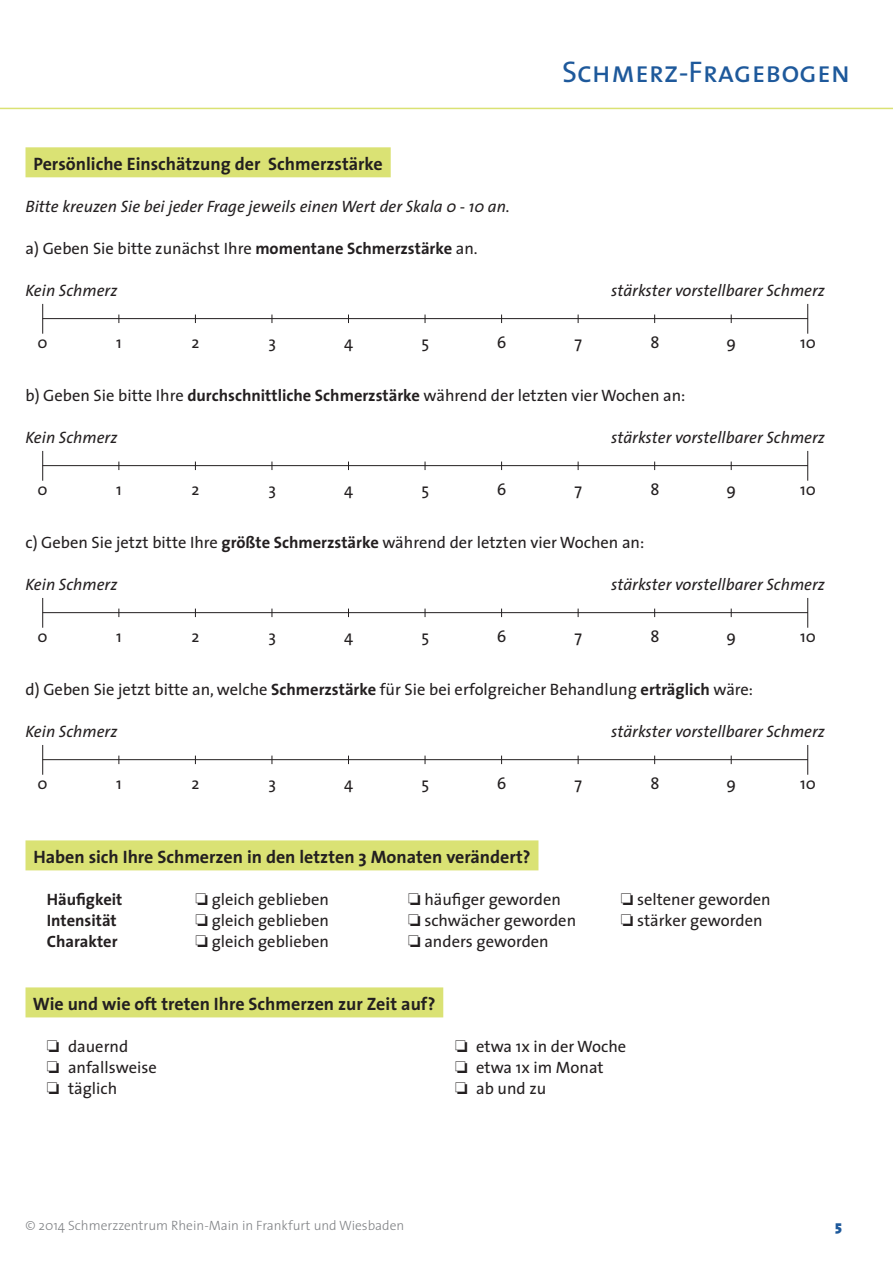
<style>
.page{position:relative;width:893px;height:1263px;background:#fff}
.page>*{position:absolute;margin:0;border:0;box-sizing:border-box;transform-origin:0 0}
.t1{font:30px "The Sans Caps";color:#1e599b}
.t2{font:700 18px "The Sans";color:#231f20}
.t3{font:16.5px/21px "The Sans";color:#231f20}
.t4{font:italic 16.5px "The Sans";color:#231f20}
.t5{font:700 16.5px "The Sans";color:#231f20}
.t6{font:900 15px "The Sans";color:#1e599b}
.t7{font:300 13.5px "The Sans";color:#808285}
.s1{font-weight:700}
</style>
<div class="page">
<hr style="left:0;top:108px;width:893px;height:1px;background:#dae274">
<div style="left:26px;top:147px;width:365px;height:30px;background:#dae274"></div>
<div style="left:26px;top:840px;width:512px;height:30px;background:#dae274"></div>
<div style="left:26px;top:987px;width:417px;height:30px;background:#dae274"></div>
<hr style="left:43px;top:318px;width:765px;height:1px;background:#231f20">
<hr style="left:42px;top:304px;width:1px;height:30px;background:#231f20">
<hr style="left:807px;top:304px;width:1px;height:30px;background:#231f20">
<hr style="left:43px;top:465px;width:765px;height:1px;background:#231f20">
<hr style="left:42px;top:451px;width:1px;height:30px;background:#231f20">
<hr style="left:807px;top:451px;width:1px;height:30px;background:#231f20">
<hr style="left:43px;top:612px;width:765px;height:1px;background:#231f20">
<hr style="left:42px;top:598px;width:1px;height:30px;background:#231f20">
<hr style="left:807px;top:598px;width:1px;height:30px;background:#231f20">
<hr style="left:43px;top:759px;width:765px;height:1px;background:#231f20">
<hr style="left:42px;top:745px;width:1px;height:30px;background:#231f20">
<hr style="left:807px;top:745px;width:1px;height:30px;background:#231f20">
<p class="t2" style="left:33px;top:149px;width:351px">Persönliche Einschätzung der Schmerzstärke</p>
<p class="t4" style="left:26px;top:193px;width:486px">Bitte kreuzen Sie bei jeder Frage jeweils einen Wert der Skala 0 - 10 an.</p>
<p class="t3" style="left:26px;top:237px;width:454px">a) Geben Sie bitte zunächst Ihre <span class="s1">momentane Schmerzstärke</span> an.</p>
<h1 class="t1" style="left:562px;top:47px;width:290px">Schmerz-Fragebogen</h1>
<p class="t4" style="left:26px;top:276px;width:93px">Kein Schmerz</p>
<p class="t4" style="left:611px;top:276px;width:215px">stärkster vorstellbarer Schmerz</p>
<p class="t3" style="left:37px;top:331px;width:12px">0</p>
<p class="t3" style="left:116px;top:331px;width:7px">1</p>
<p class="t3" style="left:192px;top:331px;width:9px">2</p>
<p class="t3" style="left:268px;top:331px;width:9px">3</p>
<p class="t3" style="left:344px;top:331px;width:10px">4</p>
<p class="t3" style="left:421px;top:331px;width:9px">5</p>
<p class="t3" style="left:497px;top:331px;width:11px">6</p>
<p class="t3" style="left:574px;top:331px;width:9px">7</p>
<p class="t3" style="left:650px;top:331px;width:11px">8</p>
<p class="t3" style="left:727px;top:331px;width:11px">9</p>
<p class="t3" style="left:800px;top:331px;width:17px">10</p>
<p class="t3" style="left:26px;top:384px;width:661px">b) Geben Sie bitte Ihre <span class="s1">durchschnittliche Schmerzstärke</span> während der letzten vier Wochen an:</p>
<p class="t4" style="left:26px;top:423px;width:93px">Kein Schmerz</p>
<p class="t4" style="left:611px;top:423px;width:215px">stärkster vorstellbarer Schmerz</p>
<p class="t3" style="left:37px;top:478px;width:12px">0</p>
<p class="t3" style="left:116px;top:478px;width:7px">1</p>
<p class="t3" style="left:192px;top:478px;width:9px">2</p>
<p class="t3" style="left:268px;top:478px;width:9px">3</p>
<p class="t3" style="left:344px;top:478px;width:10px">4</p>
<p class="t3" style="left:421px;top:478px;width:9px">5</p>
<p class="t3" style="left:497px;top:478px;width:11px">6</p>
<p class="t3" style="left:574px;top:478px;width:9px">7</p>
<p class="t3" style="left:650px;top:478px;width:11px">8</p>
<p class="t3" style="left:727px;top:478px;width:11px">9</p>
<p class="t3" style="left:800px;top:478px;width:17px">10</p>
<p class="t3" style="left:26px;top:531px;width:620px">c) Geben Sie jetzt bitte Ihre <span class="s1">größte Schmerzstärke</span> während der letzten vier Wochen an:</p>
<p class="t4" style="left:26px;top:570px;width:93px">Kein Schmerz</p>
<p class="t4" style="left:611px;top:570px;width:215px">stärkster vorstellbarer Schmerz</p>
<p class="t3" style="left:37px;top:625px;width:12px">0</p>
<p class="t3" style="left:116px;top:625px;width:7px">1</p>
<p class="t3" style="left:192px;top:625px;width:9px">2</p>
<p class="t3" style="left:268px;top:625px;width:9px">3</p>
<p class="t3" style="left:344px;top:625px;width:10px">4</p>
<p class="t3" style="left:421px;top:625px;width:9px">5</p>
<p class="t3" style="left:497px;top:625px;width:11px">6</p>
<p class="t3" style="left:574px;top:625px;width:9px">7</p>
<p class="t3" style="left:650px;top:625px;width:11px">8</p>
<p class="t3" style="left:727px;top:625px;width:11px">9</p>
<p class="t3" style="left:800px;top:625px;width:17px">10</p>
<p class="t3" style="left:26px;top:678px;width:729px">d) Geben Sie jetzt bitte an, welche <span class="s1">Schmerzstärke</span> für Sie bei erfolgreicher Behandlung <span class="s1">erträglich</span> wäre:</p>
<p class="t4" style="left:26px;top:717px;width:93px">Kein Schmerz</p>
<p class="t4" style="left:611px;top:717px;width:215px">stärkster vorstellbarer Schmerz</p>
<p class="t3" style="left:37px;top:772px;width:12px">0</p>
<p class="t3" style="left:116px;top:772px;width:7px">1</p>
<p class="t3" style="left:192px;top:772px;width:9px">2</p>
<p class="t3" style="left:268px;top:772px;width:9px">3</p>
<p class="t3" style="left:344px;top:772px;width:10px">4</p>
<p class="t3" style="left:421px;top:772px;width:9px">5</p>
<p class="t3" style="left:497px;top:772px;width:11px">6</p>
<p class="t3" style="left:574px;top:772px;width:9px">7</p>
<p class="t3" style="left:650px;top:772px;width:11px">8</p>
<p class="t3" style="left:727px;top:772px;width:11px">9</p>
<p class="t3" style="left:800px;top:772px;width:17px">10</p>
<p class="t2" style="left:33px;top:842px;width:499px">Haben sich Ihre Schmerzen in den letzten 3 Monaten verändert?</p>
<p class="t5" style="left:47px;top:885px;width:77px">Häufigkeit</p>
<p class="t3" style="left:196px;top:888px;width:135px">□ gleich geblieben</p>
<p class="t3" style="left:408px;top:888px;width:154px">□ häufiger geworden</p>
<p class="t3" style="left:621px;top:888px;width:151px">□ seltener geworden</p>
<p class="t5" style="left:47px;top:906px;width:72px">Intensität</p>
<p class="t3" style="left:196px;top:909px;width:135px">□ gleich geblieben</p>
<p class="t3" style="left:408px;top:909px;width:169px">□ schwächer geworden</p>
<p class="t3" style="left:621px;top:909px;width:143px">□ stärker geworden</p>
<p class="t5" style="left:47px;top:927px;width:72px">Charakter</p>
<p class="t3" style="left:196px;top:930px;width:135px">□ gleich geblieben</p>
<p class="t3" style="left:408px;top:930px;width:142px">□ anders geworden</p>
<p class="t2" style="left:33px;top:989px;width:404px">Wie und wie oft treten Ihre Schmerzen zur Zeit auf?</p>
<p class="t3" style="left:47px;top:1035px;width:111px">❏ dauernd<br>❏ anfallsweise ❏ täglich</p>
<p class="t3" style="left:455px;top:1035px;width:173px">❏ etwa 1x in der Woche ❏ etwa 1x im Monat<br>❏ ab und zu</p>
<p class="t7" style="left:26px;top:1214px;width:380px">© 2014 Schmerzzentrum Rhein-Main in Frankfurt und Wiesbaden</p>
<p class="t6" style="left:835px;top:1213px;width:8px">5</p>
</div>
